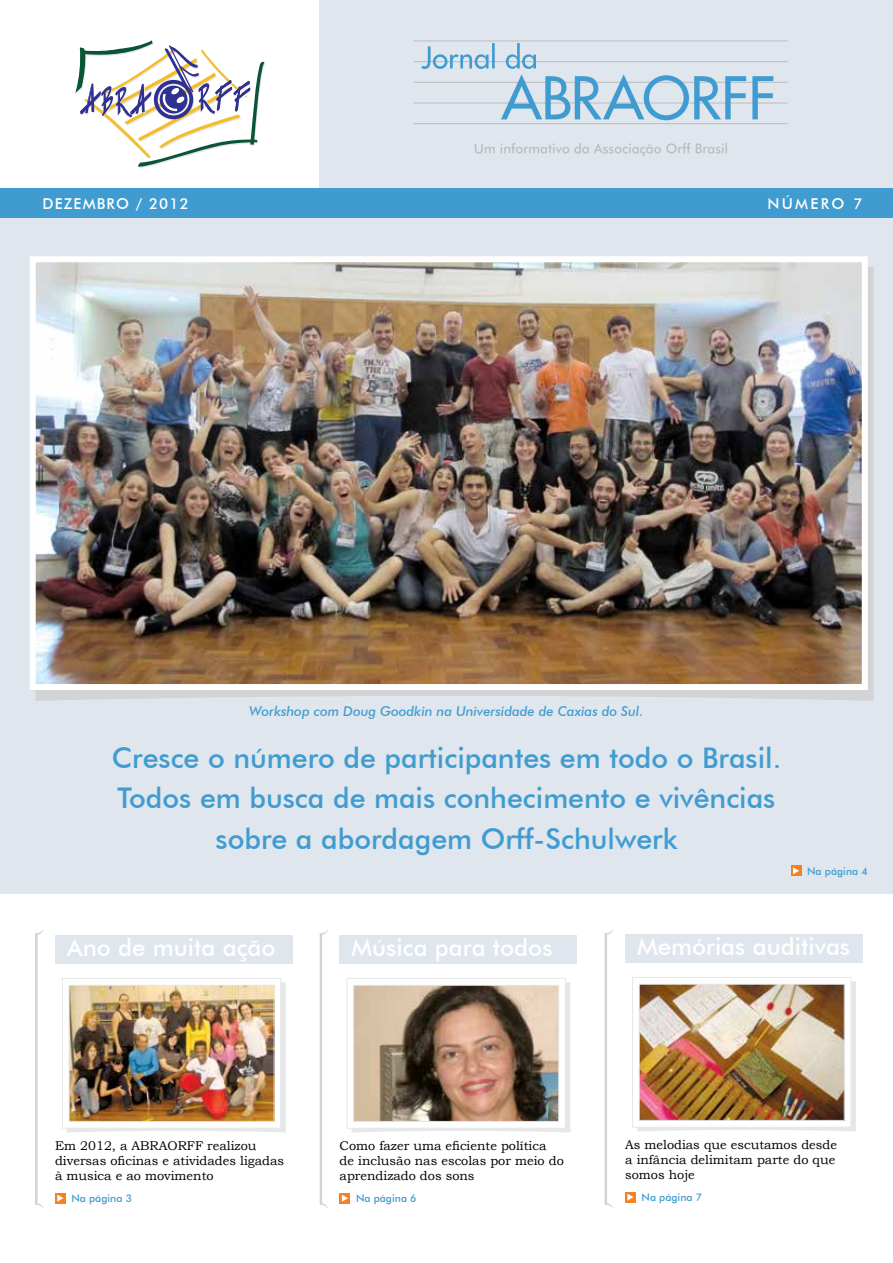
<style>
.page{position:relative;width:893px;height:1263px;background:#fff}
.page>*{position:absolute;margin:0;border:0;box-sizing:border-box;transform-origin:0 0}
.t1{font:500 28.5px/40.5px "Futura BT";color:#409cd0;text-align:center}
.t2{font:500 24px "Futura BT";color:#fff}
.t3{font:500 15px "Futura BT";letter-spacing:.075em;color:#fff}
.t4{font:italic 500 13.5px "Futura BT";color:#409cd0}
.t5{font:12.75px/15.3px "Bookman Old Style";color:#000}
.t6{font:500 10.5px "Futura BT";color:#409cd0}
</style>
<div class="page">
<div style="left:0;top:203px;width:893px;height:690px;background:#dfe6ed"></div>
<svg style="left:36px;top:267px;width:838px;height:434px;fill:#d1d3d4"></svg>
<div style="left:320px;top:0;width:573px;height:209px;background:#dfe6ed"></div>
<div style="left:0;top:188px;width:893px;height:30px;background:#409cd0"></div>
<svg style="left:75px;top:40px;width:190px;height:128px"></svg>
<hr style="left:413px;top:123px;width:374px;height:1px;background:#bcbec0">
<hr style="left:413px;top:102px;width:374px;height:1px;background:#bcbec0">
<hr style="left:413px;top:82px;width:374px;height:1px;background:#bcbec0">
<hr style="left:413px;top:61px;width:374px;height:1px;background:#bcbec0">
<hr style="left:413px;top:40px;width:374px;height:1px;background:#bcbec0">
<svg style="left:475px;top:143px;width:252px;height:13px"></svg>
<svg style="left:421px;top:43px;width:352px;height:77px"></svg>
<img style="left:37px;top:263px;width:824px;height:420px">
<div style="left:30px;top:256px;width:838px;height:434px;border:6px solid #fff"></div>
<div style="left:55px;top:936px;width:237px;height:28px;background:#dfe6ed"></div>
<div style="left:625px;top:935px;width:237px;height:28px;background:#dfe6ed"></div>
<div style="left:340px;top:936px;width:237px;height:28px;background:#dfe6ed"></div>
<div style="left:55px;top:1193px;width:11px;height:10px;background:#f58220"></div>
<svg style="left:57px;top:1195px;width:6px;height:6px"></svg>
<div style="left:625px;top:1192px;width:11px;height:10px;background:#f58220"></div>
<svg style="left:627px;top:1194px;width:7px;height:6px"></svg>
<div style="left:791px;top:865px;width:10px;height:11px;background:#f58220"></div>
<svg style="left:793px;top:867px;width:6px;height:7px"></svg>
<svg style="left:340px;top:1193px;width:10px;height:10px"></svg>
<svg style="left:342px;top:1195px;width:6px;height:7px"></svg>
<svg style="left:67px;top:982px;width:219px;height:150px;background:#e8e9ea"></svg>
<div style="left:62px;top:978px;width:219px;height:150px;background:#fff;border:1px solid #e6e7e8"></div>
<img style="left:71px;top:987px;width:201px;height:132px">
<div style="left:69px;top:985px;width:205px;height:136px;border:1px solid #e6e7e8"></div>
<svg style="left:637px;top:981px;width:219px;height:150px;background:#e8e9ea"></svg>
<div style="left:632px;top:977px;width:219px;height:150px;background:#fff;border:1px solid #e6e7e8"></div>
<img style="left:641px;top:986px;width:201px;height:132px">
<div style="left:639px;top:984px;width:205px;height:136px;border:1px solid #e6e7e8"></div>
<svg style="left:352px;top:982px;width:218px;height:150px"></svg>
<div style="left:347px;top:978px;width:219px;height:150px;background:#fff;border:1px solid #e6e7e8"></div>
<img style="left:355px;top:987px;width:202px;height:132px">
<div style="left:353px;top:985px;width:206px;height:136px;border:1px solid #e6e7e8"></div>
<svg style="left:35px;top:929px;width:9px;height:280px"></svg>
<svg style="left:320px;top:929px;width:8px;height:280px"></svg>
<svg style="left:605px;top:929px;width:8px;height:280px"></svg>
<p class="t3" style="left:43px;top:194px;width:148px">DEZEMBRO / 2012</p>
<p class="t3" style="left:768px;top:194px;width:96px">NÚMERO 7</p>
<p class="t4" style="left:250px;top:703px;width:395px">Workshop com Doug Goodkin na Universidade de Caxias do Sul.</p>
<h1 class="t1" style="left:112px;top:737px;width:671px">Cresce o número de participantes em todo o Brasil.<br>Todos em busca de mais conhecimento e vivências sobre a abordagem Orff-Schulwerk</h1>
<p class="t6" style="left:807px;top:864px;width:62px">Na página 4</p>
<h2 class="t2" style="left:67px;top:933px;width:210px">Ano de muita ação</h2>
<h2 class="t2" style="left:351px;top:933px;width:203px">Música para todos</h2>
<h2 class="t2" style="left:637px;top:932px;width:215px">Memórias auditivas</h2>
<p class="t5" style="left:55px;top:1137px;width:230px">Em 2012, a ABRAORFF realizou diversas oficinas e atividades ligadas à musica e ao movimento</p>
<p class="t5" style="left:625px;top:1136px;width:213px">As melodias que escutamos desde a infância delimitam parte do que somos hoje</p>
<p class="t5" style="left:340px;top:1137px;width:226px">Como fazer uma eficiente política de inclusão nas escolas por meio do aprendizado dos sons</p>
<p class="t6" style="left:71px;top:1192px;width:62px">Na página 3</p>
<p class="t6" style="left:642px;top:1191px;width:62px">Na página 7</p>
<p class="t6" style="left:356px;top:1192px;width:62px">Na página 6</p>
</div>
